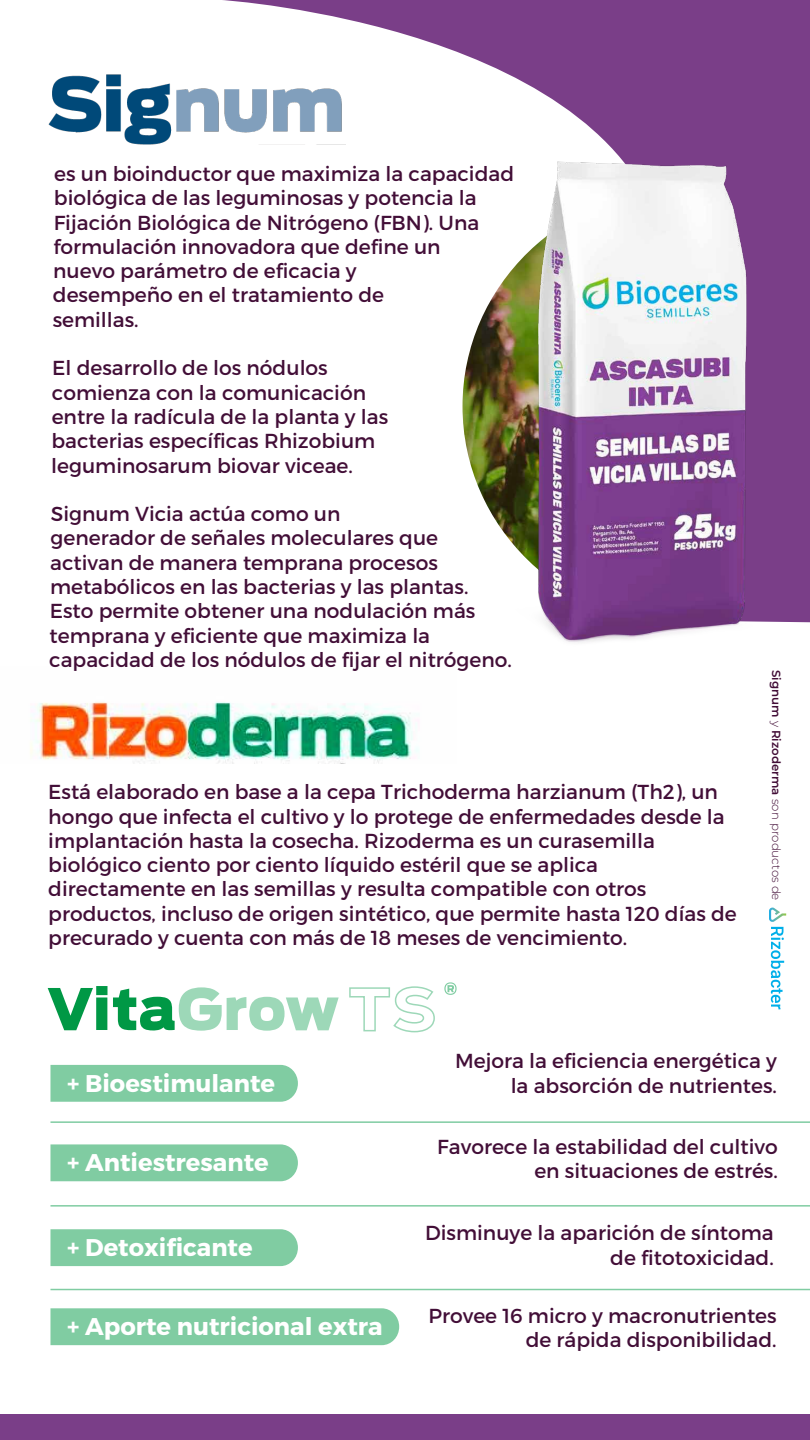
<style>
.page{position:relative;width:810px;height:1440px;background:#fff}
.page>*{position:absolute;margin:0;border:0;box-sizing:border-box;transform-origin:0 0}
.t1{font:700 24.15px "Montserrat";color:#fff}
.t2{font:20.25px/24.3px "Montserrat";color:#420e37}
.t3{font:600 11.77px "Montserrat";color:#420e37}
.s1{font-weight:300}
</style>
<div class="page">
<svg style="left:223px;top:0;width:587px;height:623px"></svg>
<img style="left:463px;top:188px;width:39px;height:435px">
<img style="left:502px;top:131px;width:269px;height:512px">
<img style="left:48px;top:74px;width:297px;height:70px">
<img style="left:30px;top:702px;width:389px;height:62px">
<svg style="left:769px;top:908px;width:17px;height:101px"></svg>
<div style="left:0;top:1415px;width:810px;height:25px;background:#7a3e88"></div>
<hr style="left:50px;top:1121px;width:760px;height:2px;background:#80cca2">
<hr style="left:50px;top:1205px;width:760px;height:2px;background:#80cca2">
<hr style="left:50px;top:1289px;width:760px;height:1px;background:#80cca2">
<div style="left:50px;top:1065px;width:248px;height:37px;background:#80cca2"></div>
<div style="left:50px;top:1144px;width:248px;height:37px;background:#80cca2"></div>
<div style="left:50px;top:1229px;width:248px;height:37px;background:#80cca2"></div>
<div style="left:50px;top:1308px;width:349px;height:37px;background:#80cca2"></div>
<svg style="left:444px;top:982px;width:13px;height:13px"></svg>
<svg style="left:48px;top:986px;width:291px;height:45px"></svg>
<svg style="left:349px;top:986px;width:86px;height:47px"></svg>
<p class="t2" style="left:53px;top:162px;width:463px">es un bioinductor que maximiza la capacidad biológica de las leguminosas y potencia la Fijación Biológica de Nitrógeno (FBN). Una formulación innovadora que define un<br>nuevo parámetro de eficacia y<br>desempeño en el tratamiento de<br>semillas.</p>
<p class="t2" style="left:51px;top:356px;width:339px">El desarrollo de los nódulos comienza con la comunicación entre la radícula de la planta y las bacterias específicas Rhizobium leguminosarum biovar viceae.</p>
<p class="t2" style="left:49px;top:502px;width:464px">Signum Vicia actúa como un<br>generador de señales moleculares que activan de manera temprana procesos metabólicos en las bacterias y las plantas.<br>Esto permite obtener una nodulación más temprana y eficiente que maximiza la capacidad de los nódulos de fijar el nitrógeno.</p>
<p class="t2" style="left:48px;top:780px;width:690px">Está elaborado en base a la cepa Trichoderma harzianum (Th2), un hongo que infecta el cultivo y lo protege de enfermedades desde la implantación hasta la cosecha. Rizoderma es un curasemilla biológico ciento por ciento líquido estéril que se aplica directamente en las semillas y resulta compatible con otros productos, incluso de origen sintético, que permite hasta 120 días de precurado y cuenta con más de 18 meses de vencimiento.</p>
<p class="t3" style="left:785px;top:670px;width:232px;rotate:90deg">Signum <span class="s1">y</span> Rizoderma <span class="s1">son productos de</span></p>
<p class="t1" style="left:67px;top:1068px;width:209px">+ Bioestimulante</p>
<p class="t1" style="left:67px;top:1148px;width:203px">+ Antiestresante</p>
<p class="t1" style="left:67px;top:1232px;width:187px">+ Detoxificante</p>
<p class="t1" style="left:67px;top:1311px;width:317px">+ Aporte nutricional extra</p>
<p class="t2" style="left:455px;top:1049px;width:323px;text-align:right">Mejora la eficiencia energética y la absorción de nutrientes.</p>
<p class="t2" style="left:437px;top:1134px;width:342px;text-align:right">Favorece la estabilidad del cultivo en situaciones de estrés.</p>
<p class="t2" style="left:425px;top:1221px;width:350px;text-align:right">Disminuye la aparición de síntoma de fitotoxicidad.</p>
<p class="t2" style="left:428px;top:1304px;width:350px;text-align:right">Provee 16 micro y macronutrientes de rápida disponibilidad.</p>
</div>
